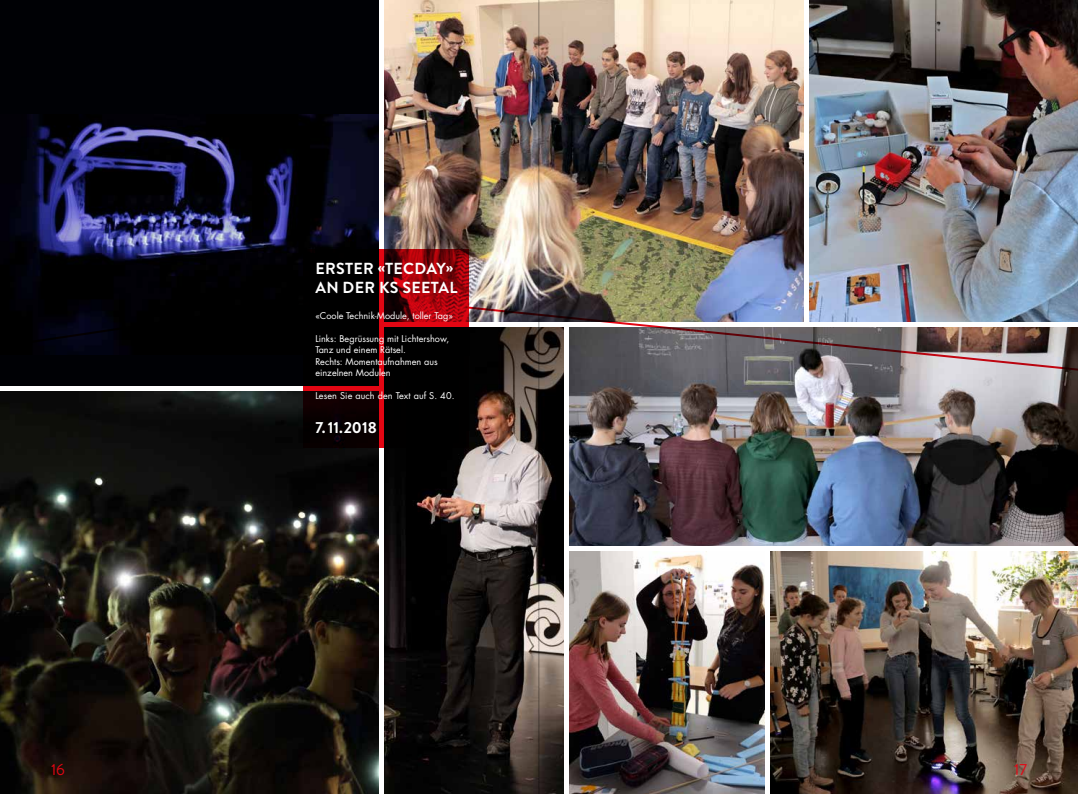
<style>
.page{position:relative;width:1078px;height:794px;background:#fff}
.page>*{position:absolute;margin:0;border:0;box-sizing:border-box;transform-origin:0 0}
.t1{font:700 16px/19px "Brandon Grotesque";letter-spacing:.02em;color:#fff}
.t2{font:16px "Brandon Grotesque";color:#e30613}
.t3{font:9.1px/11.4px "Futura LT";color:#fff}
</style>
<div class="page">
<img style="left:384px;top:372px;width:179px;height:422px">
<img style="left:569px;top:372px;width:508px;height:174px">
<img style="left:384px;top:0;width:419px;height:305px">
<div style="left:0;top:0;width:378px;height:385px;background:#000105"></div>
<img style="left:10px;top:115px;width:368px;height:239px">
<svg style="left:10px;top:298px;width:293px;height:52px"></svg>
<img style="left:0;top:391px;width:378px;height:403px">
<img style="left:569px;top:551px;width:195px;height:243px">
<img style="left:770px;top:551px;width:307px;height:243px">
<img style="left:809px;top:0;width:268px;height:305px">
<img style="left:468px;top:305px;width:609px;height:67px">
<svg style="left:303px;top:249px;width:165px;height:199px;fill:#000"></svg>
<hr style="left:538px;top:0;width:1px;height:794px;background:#a8a8a7">
<h1 class="t1" style="left:315px;top:259px;width:144px">ERSTER «TECDAY»<br>AN DER KS SEETAL</h1>
<p class="t3" style="left:315px;top:310px;width:139px">«Coole Technik-Module, toller Tag»</p>
<p class="t3" style="left:315px;top:333px;width:135px">Links: Begrüssung mit Lichtershow,<br>Tanz und einem Rätsel.<br>Rechts: Momentaufnahmen aus einzelnen Modulen</p>
<p class="t3" style="left:315px;top:390px;width:141px">Lesen Sie auch den Text auf S. 40.</p>
<h1 class="t1" style="left:315px;top:418px;width:63px">7. 11. 2018</h1>
<h1 class="t2" style="left:51px;top:758px;width:15px">16</h1>
<h1 class="t2" style="left:1013px;top:758px;width:14px">17</h1>
</div>
